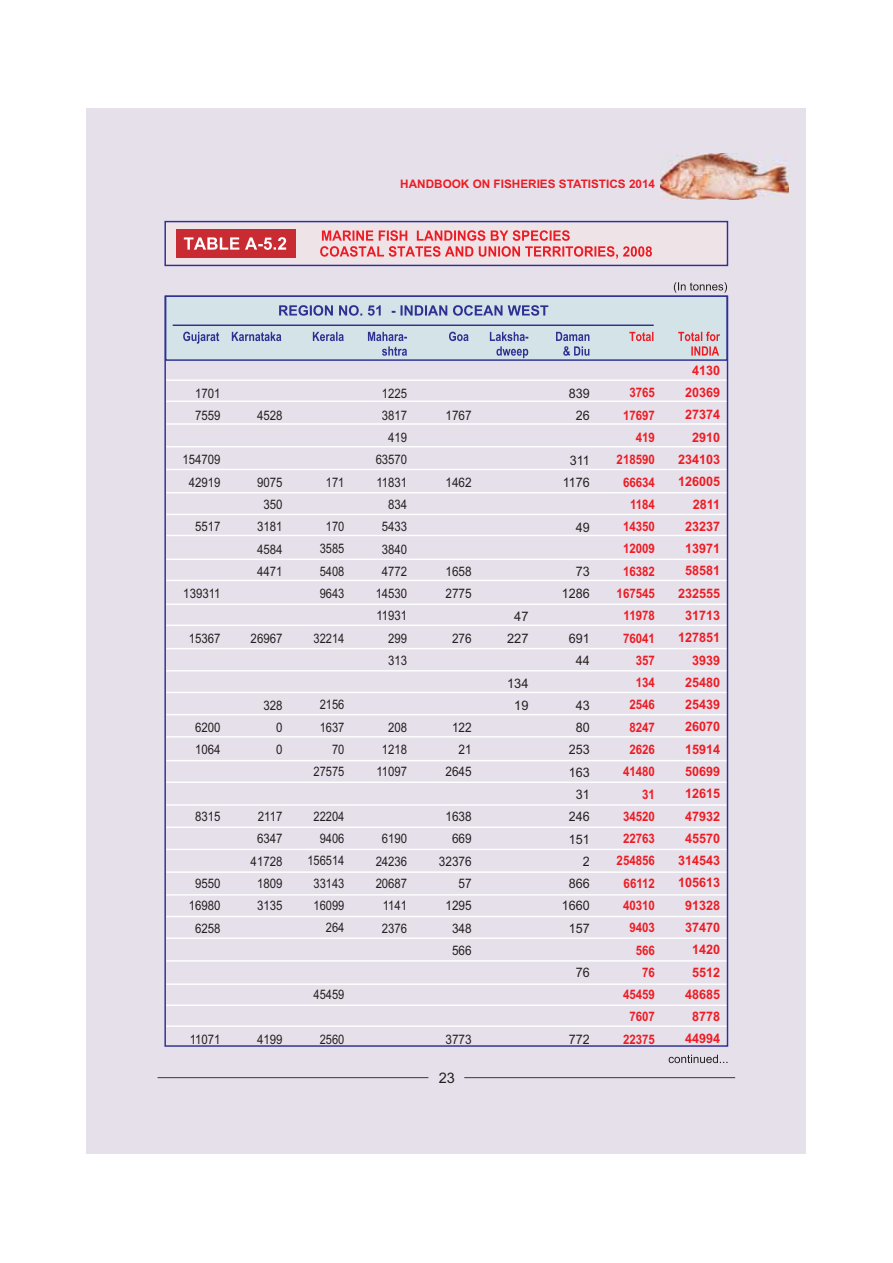
<style>
.page{position:relative;width:893px;height:1263px;background:#fff}
.page>*{position:absolute;margin:0;border:0;box-sizing:border-box;transform-origin:0 0}
.t1{font:14.55px "Arial";color:#231f20}
.t2{font:13.2px/22.4px "Arial";color:#231f20;text-align:center;scale:.87 1}
.t3{font:700 13.2px/22.4px "Arial";color:#ed1c24;text-align:right;scale:.96 1}
.t4{font:700 13.2px/22.4px "Arial";color:#ed1c24;text-align:right;scale:.87 1}
.t5{font:13.2px/22.4px "Arial";color:#231f20;text-align:right;scale:.85 1}
.t6{font:13.2px/22.4px "Arial";color:#231f20;text-align:center;scale:.96 1}
.t7{font:13.2px/22.4px "Arial";color:#231f20;text-align:right;scale:.9 1}
.t8{font:13.2px/22.4px "Arial";color:#231f20;text-align:center}
.t9{font:700 11.7px "Arial";color:#ed1c24}
</style>
<div class="page">
<div style="left:87px;top:109px;width:719px;height:1045px;background:#e6e0ea"></div>
<hr style="left:464px;top:1077px;width:271px;height:1px;background:#343938">
<hr style="left:158px;top:1077px;width:270px;height:1px;background:#343938">
<div style="left:165px;top:222px;width:562px;height:43px;background:#eee4e8"></div>
<div style="left:164px;top:221px;width:564px;height:45px;border:1px solid #2e3092"></div>
<svg style="left:674px;top:282px;width:53px;height:11px"></svg>
<div style="left:176px;top:229px;width:119px;height:29px;background:#c92b32"></div>
<svg style="left:669px;top:1055px;width:58px;height:8px"></svg>
<div style="left:166px;top:296px;width:561px;height:64px;background:#d3e3e8"></div>
<div style="left:165px;top:296px;width:563px;height:65px;border:1px solid #2e3092"></div>
<svg style="left:279px;top:305px;width:269px;height:11px"></svg>
<hr style="left:173px;top:325px;width:481px;height:1px;background:#2e3092">
<svg style="left:183px;top:332px;width:36px;height:12px"></svg>
<svg style="left:232px;top:332px;width:49px;height:9px"></svg>
<svg style="left:313px;top:332px;width:31px;height:9px"></svg>
<svg style="left:449px;top:332px;width:19px;height:9px"></svg>
<svg style="left:368px;top:332px;width:39px;height:24px"></svg>
<svg style="left:490px;top:332px;width:38px;height:26px"></svg>
<svg style="left:556px;top:332px;width:33px;height:24px"></svg>
<svg style="left:629px;top:332px;width:24px;height:9px"></svg>
<svg style="left:678px;top:332px;width:42px;height:24px"></svg>
<svg style="left:320px;top:230px;width:332px;height:29px"></svg>
<svg style="left:184px;top:237px;width:102px;height:13px"></svg>
<hr style="left:166px;top:379px;width:560px;height:2px;background:#fff">
<hr style="left:166px;top:401px;width:560px;height:1px;background:#fff">
<hr style="left:166px;top:423px;width:560px;height:2px;background:#fff">
<hr style="left:166px;top:446px;width:560px;height:1px;background:#fff">
<hr style="left:166px;top:469px;width:560px;height:1px;background:#fff">
<hr style="left:166px;top:492px;width:560px;height:1px;background:#fff">
<hr style="left:166px;top:514px;width:560px;height:1px;background:#fff">
<hr style="left:166px;top:535px;width:560px;height:1px;background:#fff">
<hr style="left:166px;top:559px;width:560px;height:1px;background:#fff">
<hr style="left:166px;top:580px;width:560px;height:1px;background:#fff">
<hr style="left:166px;top:604px;width:560px;height:1px;background:#fff">
<hr style="left:166px;top:625px;width:560px;height:1px;background:#fff">
<hr style="left:166px;top:648px;width:560px;height:1px;background:#fff">
<hr style="left:166px;top:670px;width:560px;height:2px;background:#fff">
<hr style="left:166px;top:692px;width:560px;height:1px;background:#fff">
<hr style="left:166px;top:714px;width:560px;height:1px;background:#fff">
<hr style="left:166px;top:736px;width:560px;height:2px;background:#fff">
<hr style="left:166px;top:760px;width:560px;height:1px;background:#fff">
<hr style="left:166px;top:782px;width:560px;height:1px;background:#fff">
<hr style="left:166px;top:804px;width:560px;height:2px;background:#fff">
<hr style="left:166px;top:826px;width:560px;height:2px;background:#fff">
<hr style="left:166px;top:849px;width:560px;height:1px;background:#fff">
<hr style="left:166px;top:871px;width:560px;height:2px;background:#fff">
<hr style="left:166px;top:894px;width:560px;height:2px;background:#fff">
<hr style="left:166px;top:916px;width:560px;height:1px;background:#fff">
<hr style="left:166px;top:937px;width:560px;height:2px;background:#fff">
<hr style="left:166px;top:960px;width:560px;height:2px;background:#fff">
<hr style="left:166px;top:983px;width:560px;height:2px;background:#fff">
<hr style="left:166px;top:1005px;width:560px;height:1px;background:#fff">
<hr style="left:166px;top:1025px;width:560px;height:2px;background:#fff">
<img style="left:660px;top:153px;width:128px;height:46px">
<p class="t9" style="left:400px;top:180px;width:256px">HANDBOOK ON FISHERIES STATISTICS 2014</p>
<p class="t2" style="left:195px;top:383px;width:31px;text-align:left">1701<br>7559</p>
<p class="t2" style="left:182px;top:450px;width:45px">154709<br>42919</p>
<p class="t2" style="left:195px;top:517px;width:31px">5517</p>
<p class="t2" style="left:183px;top:584px;width:44px">139311</p>
<p class="t2" style="left:189px;top:628px;width:38px">15367</p>
<p class="t2" style="left:195px;top:717px;width:31px;text-align:left">6200<br>1064</p>
<p class="t2" style="left:195px;top:807px;width:31px">8315</p>
<p class="t2" style="left:189px;top:873px;width:38px">9550<br>16980<br>6258</p>
<p class="t2" style="left:190px;top:1029px;width:37px">11071</p>
<p class="t2" style="left:257px;top:405px;width:31px">4528</p>
<p class="t2" style="left:257px;top:472px;width:31px">9075<br>350<br>3181<br>4584<br>4471</p>
<p class="t2" style="left:251px;top:628px;width:38px">26967</p>
<p class="t2" style="left:276px;top:695px;width:9px;text-align:justify;text-indent:-13px">328<br>0<br>0</p>
<p class="t2" style="left:251px;top:807px;width:38px">2117<br>6347<br>41728<br>1809<br>3135</p>
<p class="t2" style="left:257px;top:1029px;width:31px">4199</p>
<p class="t5" style="left:326px;top:472px;width:23px">171</p>
<p class="t5" style="left:320px;top:517px;width:31px;text-align:center">170<br>3585<br>5408<br>9643</p>
<p class="t5" style="left:314px;top:628px;width:38px">32214</p>
<p class="t5" style="left:314px;top:695px;width:38px">2156<br>1637<br>70<br>27575</p>
<p class="t5" style="left:307px;top:806px;width:45px">22204<br>9406<br>156514<br>33143<br>16099<br>264</p>
<p class="t5" style="left:314px;top:985px;width:38px">45459</p>
<p class="t5" style="left:320px;top:1029px;width:31px">2560</p>
<p class="t2" style="left:376px;top:383px;width:38px;text-align:right">1225<br>3817<br>419<br>63570<br>11831<br>834<br>5433<br>3840<br>4772<br>14530<br>11931<br>299<br>313</p>
<p class="t2" style="left:376px;top:717px;width:37px;text-align:right">208<br>1218<br>11097</p>
<p class="t2" style="left:376px;top:829px;width:38px">6190<br>24236<br>20687<br>1141<br>2376</p>
<p class="t7" style="left:445px;top:405px;width:31px">1767</p>
<p class="t7" style="left:445px;top:472px;width:31px">1462</p>
<p class="t7" style="left:445px;top:561px;width:31px;text-align:left">1658<br>2775</p>
<p class="t7" style="left:452px;top:628px;width:23px">276</p>
<p class="t7" style="left:445px;top:717px;width:31px">122<br>21<br>2645</p>
<p class="t7" style="left:439px;top:807px;width:38px">1638<br>669<br>32376<br>57<br>1295<br>348<br>566</p>
<p class="t7" style="left:445px;top:1029px;width:31px">3773</p>
<p class="t1" style="left:439px;top:1073px;width:18px">23</p>
<p class="t8" style="left:507px;top:606px;width:23px">47<br>227</p>
<p class="t8" style="left:507px;top:673px;width:23px">134<br>19</p>
<p class="t6" style="left:569px;top:383px;width:23px">839<br>26</p>
<p class="t6" style="left:563px;top:450px;width:30px">311<br>1176</p>
<p class="t6" style="left:576px;top:517px;width:16px">49</p>
<p class="t6" style="left:562px;top:562px;width:31px;text-align:right">73<br>1286</p>
<p class="t6" style="left:569px;top:628px;width:23px">691<br>44</p>
<p class="t6" style="left:562px;top:695px;width:31px;text-align:right">43<br>80<br>253<br>163<br>31<br>246<br>151<br>2<br>866<br>1660<br>157</p>
<p class="t6" style="left:576px;top:963px;width:16px">76</p>
<p class="t6" style="left:569px;top:1030px;width:23px">772</p>
<p class="t4" style="left:617px;top:383px;width:46px">3765<br>17697<br>419<br>218590<br>66634<br>1184<br>14350<br>12009<br>16382<br>167545<br>11978<br>76041<br>357<br>134<br>2546<br>8247<br>2626<br>41480<br>31<br>34520<br>22763<br>254856<br>66112<br>40310<br>9403<br>566<br>76<br>45459<br>7607<br>22375</p>
<p class="t3" style="left:678px;top:360px;width:45px">4130<br>20369<br>27374<br>2910<br>234103<br>126005<br>2811<br>23237<br>13971<br>58581<br>232555<br>31713<br>127851<br>3939<br>25480<br>25439<br>26070<br>15914<br>50699<br>12615<br>47932<br>45570<br>314543<br>105613<br>91328<br>37470<br>1420<br>5512<br>48685<br>8778<br>44994</p>
</div>
